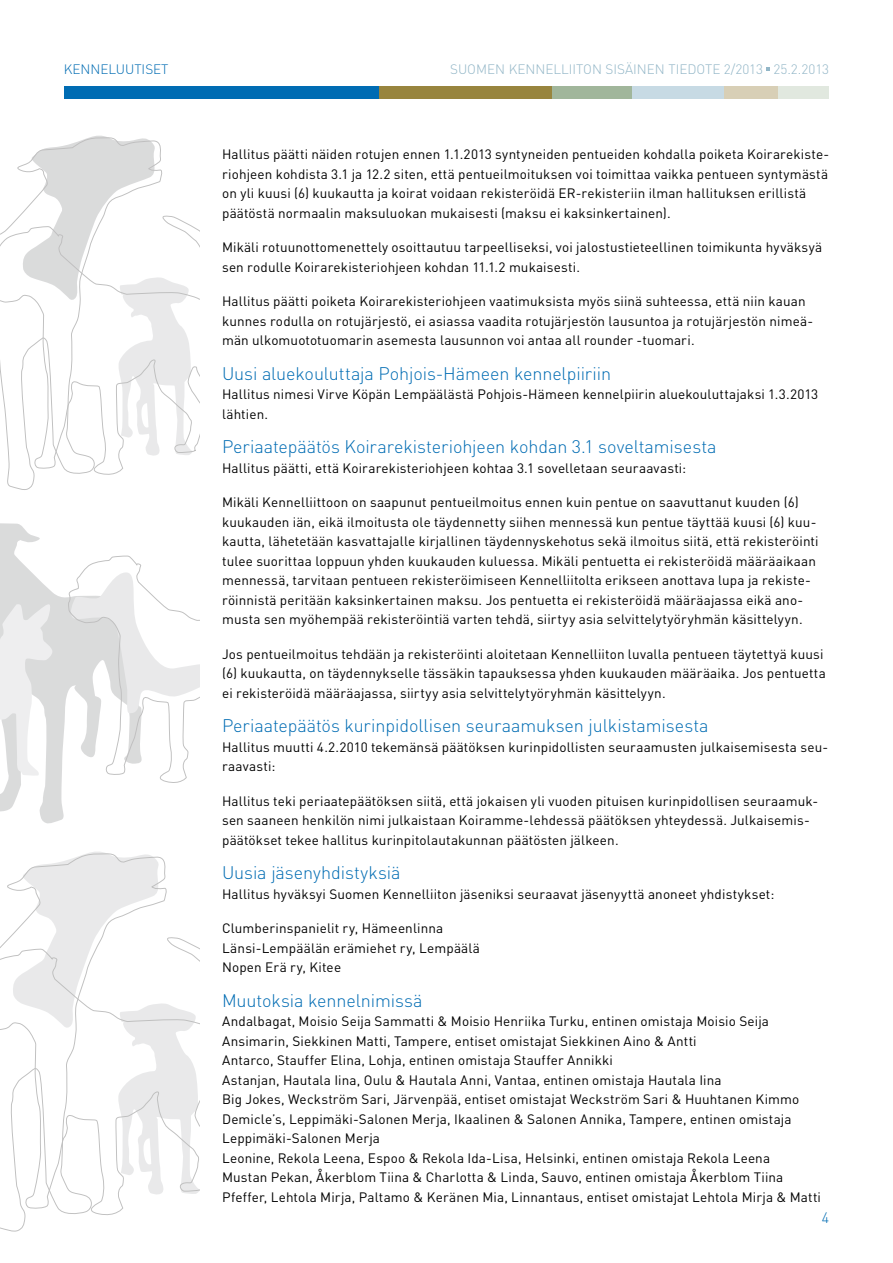
<style>
.page{position:relative;width:893px;height:1263px;background:#fff}
.page>*{position:absolute;margin:0;border:0;box-sizing:border-box;transform-origin:0 0}
.t1{font:300 18px "DINOT";letter-spacing:-.005em;color:#006cb3}
.t2{font:300 15px "DINOT";color:#006cb3;scale:.95 1}
.t3{font:13.5px/19.5px "DINOT";letter-spacing:.01em;color:#000}
.t4{font:300 13.5px "DINOT";color:#92b6c7}
.t5{font:300 13.5px "DINOT";color:#006cb3}
</style>
<div class="page">
<div style="left:632px;top:86px;width:92px;height:13px;background:#c7dae4"></div>
<div style="left:724px;top:86px;width:55px;height:13px;background:#d8cfb6"></div>
<div style="left:778px;top:86px;width:51px;height:13px;background:#e1e8df"></div>
<div style="left:64px;top:86px;width:317px;height:13px;background:#006cb3"></div>
<div style="left:379px;top:86px;width:176px;height:13px;background:#98853e"></div>
<div style="left:552px;top:86px;width:80px;height:13px;background:#a1b69b"></div>
<svg style="left:17px;top:135px;width:145px;height:79px"></svg>
<svg style="left:0;top:214px;width:200px;height:263px"></svg>
<svg style="left:12px;top:852px;width:155px;height:84px"></svg>
<svg style="left:0;top:936px;width:200px;height:281px"></svg>
<svg style="left:0;top:523px;width:65px;height:301px;fill:#dadbdb"></svg>
<svg style="left:0;top:602px;width:53px;height:176px"></svg>
<svg style="left:68px;top:555px;width:132px;height:228px"></svg>
<p class="t5" style="left:64px;top:61px;width:106px">KENNELUUTISET</p>
<p class="t4" style="left:450px;top:61px;width:381px">SUOMEN KENNELLIITON SISÄINEN TIEDOTE 2/2013 25.2.2013</p>
<p class="t3" style="left:222px;top:144px;width:609px">Hallitus päätti näiden rotujen ennen 1.1.2013 syntyneiden pentueiden kohdalla poiketa Koirarekiste&shy;riohjeen kohdista 3.1 ja 12.2 siten, että pentueilmoituksen voi toimittaa vaikka pentueen syntymästä on yli kuusi (6) kuukautta ja koirat voidaan rekisteröidä ER-rekisteriin ilman hallituksen erillistä päätöstä normaalin maksuluokan mukaisesti (maksu ei kaksinkertainen).</p>
<p class="t3" style="left:222px;top:237px;width:602px">Mikäli rotuunottomenettely osoittautuu tarpeelliseksi, voi jalostustieteellinen toimikunta hyväksyä sen rodulle Koirarekisteriohjeen kohdan 11.1.2 mukaisesti.</p>
<p class="t3" style="left:222px;top:291px;width:593px">Hallitus päätti poiketa Koirarekisteriohjeen vaatimuksista myös siinä suhteessa, että niin kauan kunnes rodulla on rotujärjestö, ei asiassa vaadita rotujärjestön lausuntoa ja rotujärjestön nimeä&shy;män ulkomuototuomarin asemesta lausunnon voi antaa all rounder -tuomari.</p>
<h1 class="t1" style="left:222px;top:362px;width:390px">Uusi aluekouluttaja Pohjois-Hämeen kennelpiiriin</h1>
<p class="t3" style="left:222px;top:384px;width:598px">Hallitus nimesi Virve Köpän Lempäälästä Pohjois-Hämeen kennelpiirin aluekouluttajaksi 1.3.2013 lähtien.</p>
<h1 class="t1" style="left:222px;top:436px;width:496px">Periaatepäätös Koirarekisteriohjeen kohdan 3.1 soveltamisesta</h1>
<p class="t3" style="left:222px;top:458px;width:466px">Hallitus päätti, että Koirarekisteriohjeen kohtaa 3.1 sovelletaan seuraavasti:</p>
<p class="t3" style="left:222px;top:492px;width:598px">Mikäli Kennelliittoon on saapunut pentueilmoitus ennen kuin pentue on saavuttanut kuuden (6) kuukauden iän, eikä ilmoitusta ole täydennetty siihen mennessä kun pentue täyttää kuusi (6) kuu&shy;kautta, lähetetään kasvattajalle kirjallinen täydennyskehotus sekä ilmoitus siitä, että rekisteröinti tulee suorittaa loppuun yhden kuukauden kuluessa. Mikäli pentuetta ei rekisteröidä määräaikaan mennessä, tarvitaan pentueen rekisteröimiseen Kennelliitolta erikseen anottava lupa ja rekiste&shy;röinnistä peritään kaksinkertainen maksu. Jos pentuetta ei rekisteröidä määräajassa eikä ano&shy;musta sen myöhempää rekisteröintiä varten tehdä, siirtyy asia selvittelytyöryhmän käsittelyyn.</p>
<p class="t3" style="left:222px;top:644px;width:605px">Jos pentueilmoitus tehdään ja rekisteröinti aloitetaan Kennelliiton luvalla pentueen täytettyä kuusi (6) kuukautta, on täydennykselle tässäkin tapauksessa yhden kuukauden määräaika. Jos pentuetta ei rekisteröidä määräajassa, siirtyy asia selvittelytyöryhmän käsittelyyn.</p>
<h1 class="t1" style="left:222px;top:715px;width:488px">Periaatepäätös kurinpidollisen seuraamuksen julkistamisesta</h1>
<p class="t3" style="left:222px;top:737px;width:608px">Hallitus muutti 4.2.2010 tekemänsä päätöksen kurinpidollisten seuraamusten julkaisemisesta seu&shy;raavasti:</p>
<p class="t3" style="left:222px;top:791px;width:597px">Hallitus teki periaatepäätöksen siitä, että jokaisen yli vuoden pituisen kurinpidollisen seuraamuk&shy;sen saaneen henkilön nimi julkaistaan Koiramme-lehdessä päätöksen yhteydessä. Julkaisemis&shy;päätökset tekee hallitus kurinpitolautakunnan päätösten jälkeen.</p>
<h1 class="t1" style="left:222px;top:862px;width:180px">Uusia jäsenyhdistyksiä</h1>
<p class="t3" style="left:222px;top:884px;width:554px">Hallitus hyväksyi Suomen Kennelliiton jäseniksi seuraavat jäsenyyttä anoneet yhdistykset:</p>
<p class="t3" style="left:222px;top:918px;width:259px">Clumberinspanielit ry, Hämeenlinna<br>Länsi-Lempäälän erämiehet ry, Lempäälä<br>Nopen Erä ry, Kitee</p>
<h1 class="t1" style="left:222px;top:989px;width:202px">Muutoksia kennelnimissä</h1>
<p class="t3" style="left:222px;top:1011px;width:600px">Andalbagat, Moisio Seija Sammatti &amp; Moisio Henriika Turku, entinen omistaja Moisio Seija Ansimarin, Siekkinen Matti, Tampere, entiset omistajat Siekkinen Aino &amp; Antti<br>Antarco, Stauffer Elina, Lohja, entinen omistaja Stauffer Annikki<br>Astanjan, Hautala Iina, Oulu &amp; Hautala Anni, Vantaa, entinen omistaja Hautala Iina<br>Big Jokes, Weckström Sari, Järvenpää, entiset omistajat Weckström Sari &amp; Huuhtanen Kimmo Demicle’s, Leppimäki-Salonen Merja, Ikaalinen &amp; Salonen Annika, Tampere, entinen omistaja Leppimäki-Salonen Merja<br>Leonine, Rekola Leena, Espoo &amp; Rekola Ida-Lisa, Helsinki, entinen omistaja Rekola Leena<br>Mustan Pekan, Åkerblom Tiina &amp; Charlotta &amp; Linda, Sauvo, entinen omistaja Åkerblom Tiina Pfeffer, Lehtola Mirja, Paltamo &amp; Keränen Mia, Linnantaus, entiset omistajat Lehtola Mirja &amp; Matti</p>
<p class="t2" style="left:822px;top:1208px;width:9px">4</p>
</div>
